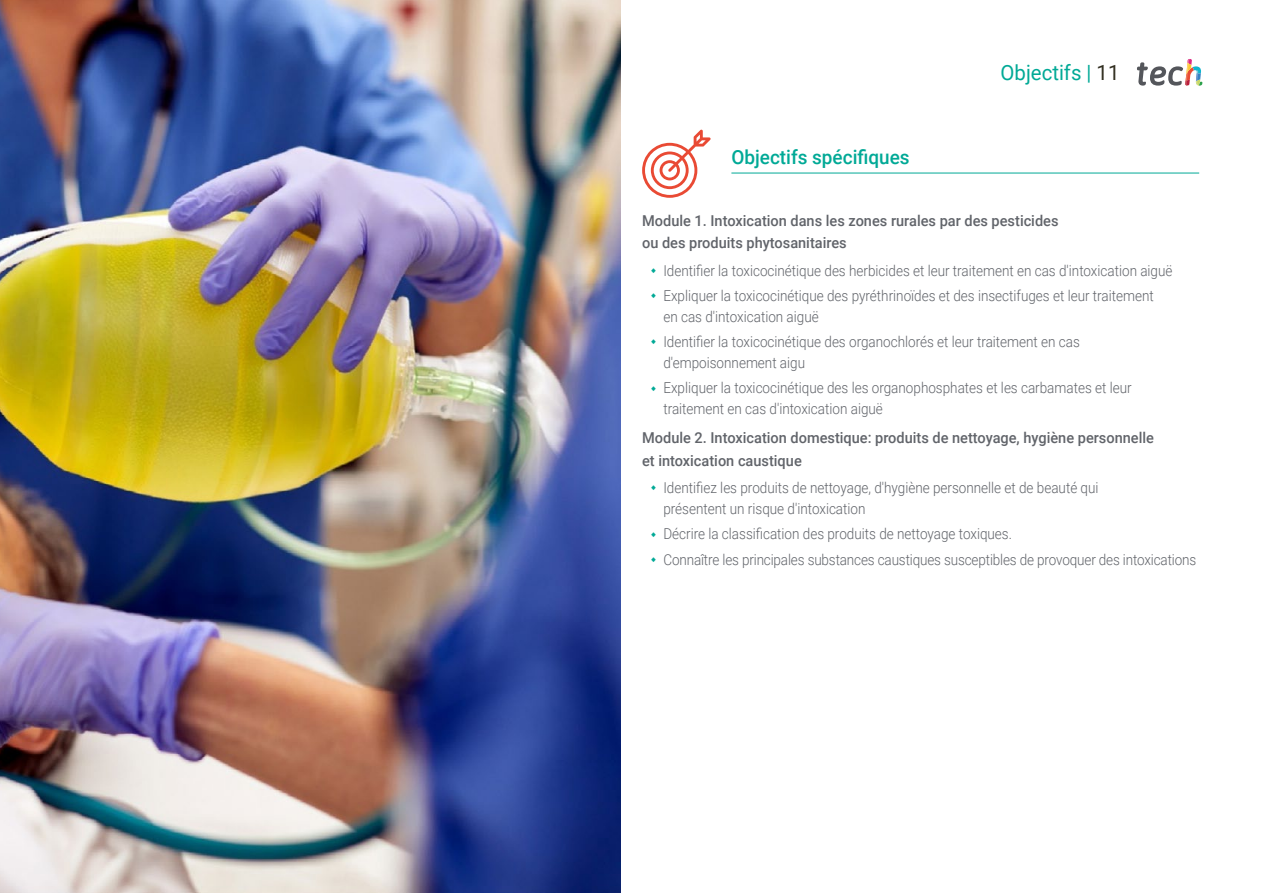
<style>
.page{position:relative;width:1263px;height:893px;background:#fff}
.page>*{position:absolute;margin:0;border:0;box-sizing:border-box;transform-origin:0 0}
.t1{font:21px "Roboto";color:#00a996}
.t2{font:500 19.5px "Roboto";color:#00a996}
.t3{font:300 15px/25.2px "Roboto";color:#61646a;scale:.9 1}
.t4{font:500 15px/22.5px "Roboto";color:#61646a}
.s1{color:#312e20}
</style>
<div class="page">
<hr style="left:731px;top:173px;width:468px;height:1px;background:#00a996">
<svg style="left:642px;top:130px;width:69px;height:68px"></svg>
<img style="left:0;top:0;width:621px;height:893px">
<svg style="left:1137px;top:59px;width:65px;height:27px"></svg>
<h2 class="t2" style="left:731px;top:144px;width:180px">Objectifs spécifiques</h2>
<h1 class="t1" style="left:1000px;top:57px;width:120px">Objectifs | <span class="s1">11</span></h1>
<p class="t4" style="left:642px;top:209px;width:418px">Module 1. Intoxication dans les zones rurales par des pesticides ou des produits phytosanitaires</p>
<p class="t3" style="left:663px;top:257px;width:567px">Identifier la toxicocinétique des herbicides et leur traitement en cas d'intoxication aiguë<br>Expliquer la toxicocinétique des pyréthrinoïdes et des insectifuges et leur traitement</p>
<p class="t3" style="left:663px;top:303px;width:464px">en cas d'intoxication aiguë<br>Identifier la toxicocinétique des organochlorés et leur traitement en cas</p>
<p class="t3" style="left:663px;top:350px;width:522px">d'empoisonnement aigu<br>Expliquer la toxicocinétique des les organophosphates et les carbamates et leur</p>
<p class="t3" style="left:663px;top:396px;width:245px">traitement en cas d'intoxication aiguë</p>
<p class="t4" style="left:642px;top:426px;width:513px">Module 2. Intoxication domestique: produits de nettoyage, hygiène personnelle et intoxication caustique</p>
<p class="t3" style="left:663px;top:477px;width:485px;line-height:21px">Identifiez les produits de nettoyage, d'hygiène personnelle et de beauté qui présentent un risque d'intoxication</p>
<p class="t3" style="left:663px;top:521px;width:594px">Décrire la classification des produits de nettoyage toxiques.<br>Connaître les principales substances caustiques susceptibles de provoquer des intoxications</p>
</div>
